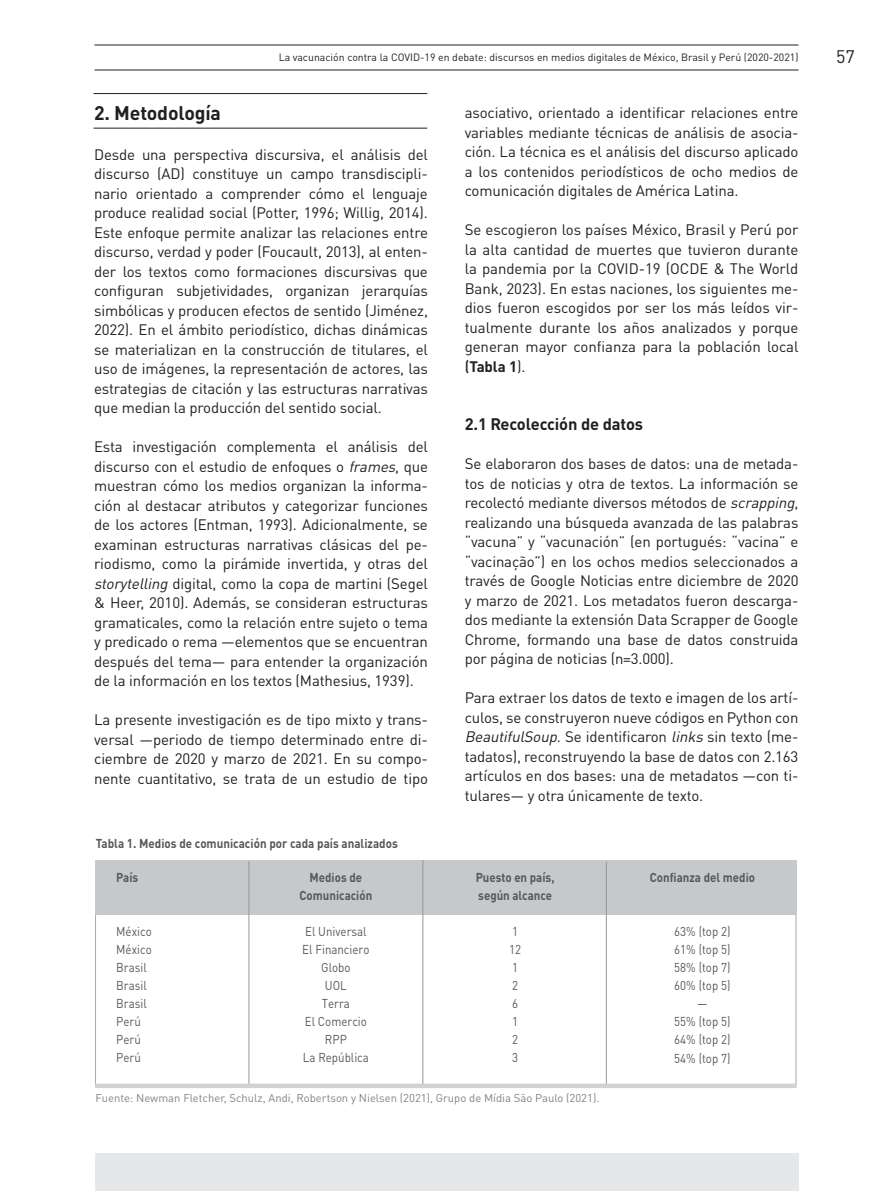
<style>
.page{position:relative;width:893px;height:1191px;background:#fff}
.page>*{position:absolute;margin:0;border:0;box-sizing:border-box;transform-origin:0 0}
.t1{font:700 19.5px "DIN Pro";letter-spacing:-.01em;color:#231f20}
.t2{font:18px "DIN Pro";color:#231f20}
.t3{font:700 16.5px "DIN Pro";letter-spacing:-.01em;color:#231f20}
.t4{font:15px/19.5px "DIN Pro";letter-spacing:-.01em;color:#231f20;text-align:justify}
.t5{font:12.75px/18px "DIN Pro";color:#57585a;text-align:center;scale:.9 1}
.t6{font:700 12.75px/18px "DIN Pro";color:#57585a;text-align:center;scale:.9 1}
.t7{font:700 12.75px "DIN Pro";color:#57585a;scale:.91 1}
.t8{font:11.25px "DIN Pro";color:#808285}
.t9{font:10.5px "DIN Pro";color:#231f20}
.s1{font-style:italic}
.s2{font-weight:500}
.s3{font-weight:700}
</style>
<div class="page">
<hr style="left:94px;top:70px;width:704px;height:1px;background:#231f20">
<hr style="left:94px;top:45px;width:704px;height:1px;background:#231f20">
<div style="left:94px;top:1153px;width:704px;height:38px;background:#e6e7e9"></div>
<hr style="left:94px;top:128px;width:333px;height:1px;background:#231f20">
<hr style="left:94px;top:93px;width:333px;height:1px;background:#231f20">
<div style="left:95px;top:860px;width:702px;height:54px;background:#c7c8ca"></div>
<hr style="left:249px;top:861px;width:1px;height:226px;background:#939598">
<hr style="left:423px;top:860px;width:1px;height:225px;background:#939598">
<hr style="left:606px;top:862px;width:1px;height:225px;background:#939598">
<div style="left:95px;top:1083px;width:702px;height:5px;background:#d1d2d4"></div>
<p class="t9" style="left:279px;top:50px;width:521px">La vacunación contra la COVID-19 en debate: discursos en medios digitales de México, Brasil y Perú (2020-2021)</p>
<p class="t2" style="left:836px;top:45px;width:20px">57</p>
<h1 class="t1" style="left:94px;top:97px;width:128px">2. Metodología</h1>
<p class="t4" style="left:94px;top:144px;width:335px">Desde una perspectiva discursiva, el análisis del discurso (AD) constituye un campo transdiscipli&shy;nario orientado a comprender cómo el lenguaje produce realidad social (Potter, 1996; Willig, 2014).<br>Este enfoque permite analizar las relaciones entre discurso, verdad y poder (Foucault, 2013), al enten&shy;der los textos como formaciones discursivas que configuran subjetividades, organizan jerarquías simbólicas y producen efectos de sentido (Jiménez, 2022). En el ámbito periodístico, dichas dinámicas se materializan en la construcción de titulares, el uso de imágenes, la representación de actores, las estrategias de citación y las estructuras narrativas que median la producción del sentido social.</p>
<p class="t4" style="left:94px;top:436px;width:335px">Esta investigación complementa el análisis del discurso con el estudio de enfoques o <span class="s1">frames</span>, que muestran cómo los medios organizan la informa&shy;ción al destacar atributos y categorizar funciones de los actores (Entman, 1993). Adicionalmente, se examinan estructuras narrativas clásicas del pe&shy;riodismo, como la pirámide invertida, y otras del <span class="s1">storytelling</span> digital, como la copa de martini (Segel &amp; Heer, 2010). Además, se consideran estructuras gramaticales, como la relación entre sujeto o tema y predicado o rema —elementos que se encuentran después del tema— para entender la organización de la información en los textos (Mathesius, 1939).</p>
<p class="t4" style="left:94px;top:709px;width:335px">La presente investigación es de tipo mixto y trans&shy;versal —periodo de tiempo determinado entre di&shy;ciembre de 2020 y marzo de 2021. En su compo&shy;nente cuantitativo, se trata de un estudio de tipo</p>
<p class="t7" style="left:96px;top:833px;width:333px">Tabla 1. Medios de comunicación por cada país analizados</p>
<p class="t6" style="left:116px;top:867px;width:26px">País</p>
<p class="t5" style="left:116px;top:922px;width:41px;text-align:left">México<br>México<br>Brasil<br>Brasil<br>Brasil<br>Perú<br>Perú<br>Perú</p>
<p class="t6" style="left:300px;top:867px;width:82px">Medios de<br>Comunicación</p>
<p class="t5" style="left:302px;top:922px;width:76px">El Universal<br>El Financiero<br>Globo<br>UOL<br>Terra<br>El Comercio<br>RPP<br>La República</p>
<p class="t4" style="left:465px;top:102px;width:335px">asociativo, orientado a identificar relaciones entre variables mediante técnicas de análisis de asocia&shy;ción. La técnica es el análisis del discurso aplicado a los contenidos periodísticos de ocho medios de comunicación digitales de América Latina.</p>
<p class="t4" style="left:465px;top:219px;width:335px">Se escogieron los países México, Brasil y Perú por la alta cantidad de muertes que tuvieron durante la pandemia por la COVID-19 (OCDE &amp; The World Bank, 2023). En estas naciones, los siguientes me&shy;dios fueron escogidos por ser los más leídos vir&shy;tualmente durante los años analizados y porque generan mayor confianza para la población local <span class="s2">(</span><span class="s3">Tabla 1</span>).</p>
<p class="t3" style="left:465px;top:410px;width:180px">2.1 Recolección de datos</p>
<p class="t4" style="left:465px;top:453px;width:335px">Se elaboraron dos bases de datos: una de metada&shy;tos de noticias y otra de textos. La información se recolectó mediante diversos métodos de <span class="s1">scrapping</span>, realizando una búsqueda avanzada de las palabras “vacuna” y “vacunación” (en portugués: “vacina” e “vacinação”) en los ochos medios seleccionados a través de Google Noticias entre diciembre de 2020 y marzo de 2021. Los metadatos fueron descarga&shy;dos mediante la extensión Data Scrapper de Google Chrome, formando una base de datos construida por página de noticias (n=3.000).</p>
<p class="t4" style="left:465px;top:687px;width:335px">Para extraer los datos de texto e imagen de los artí&shy;culos, se construyeron nueve códigos en Python con <span class="s1">BeautifulSoup</span>. Se identificaron <span class="s1">links</span> sin texto (me&shy;tadatos), reconstruyendo la base de datos con 2.163 artículos en dos bases: una de metadatos —con ti&shy;tulares— y otra únicamente de texto.</p>
<p class="t6" style="left:476px;top:867px;width:89px;text-align:left">Puesto en país, según alcance</p>
<p class="t5" style="left:509px;top:922px;width:15px;text-align:left">1<br>12<br>1<br>2<br>6<br>1<br>2<br>3</p>
<p class="t6" style="left:650px;top:867px;width:118px">Confianza del medio</p>
<p class="t5" style="left:674px;top:922px;width:64px">63% (top 2)<br>61% (top 5)<br>58% (top 7)<br>60% (top 5) —<br>55% (top 5)<br>64% (top 2)<br>54% (top 7)</p>
<p class="t8" style="left:96px;top:1090px;width:505px">Fuente: Newman Fletcher, Schulz, Andi, Robertson y Nielsen (2021), Grupo de Mídia São Paulo (2021).</p>
</div>
